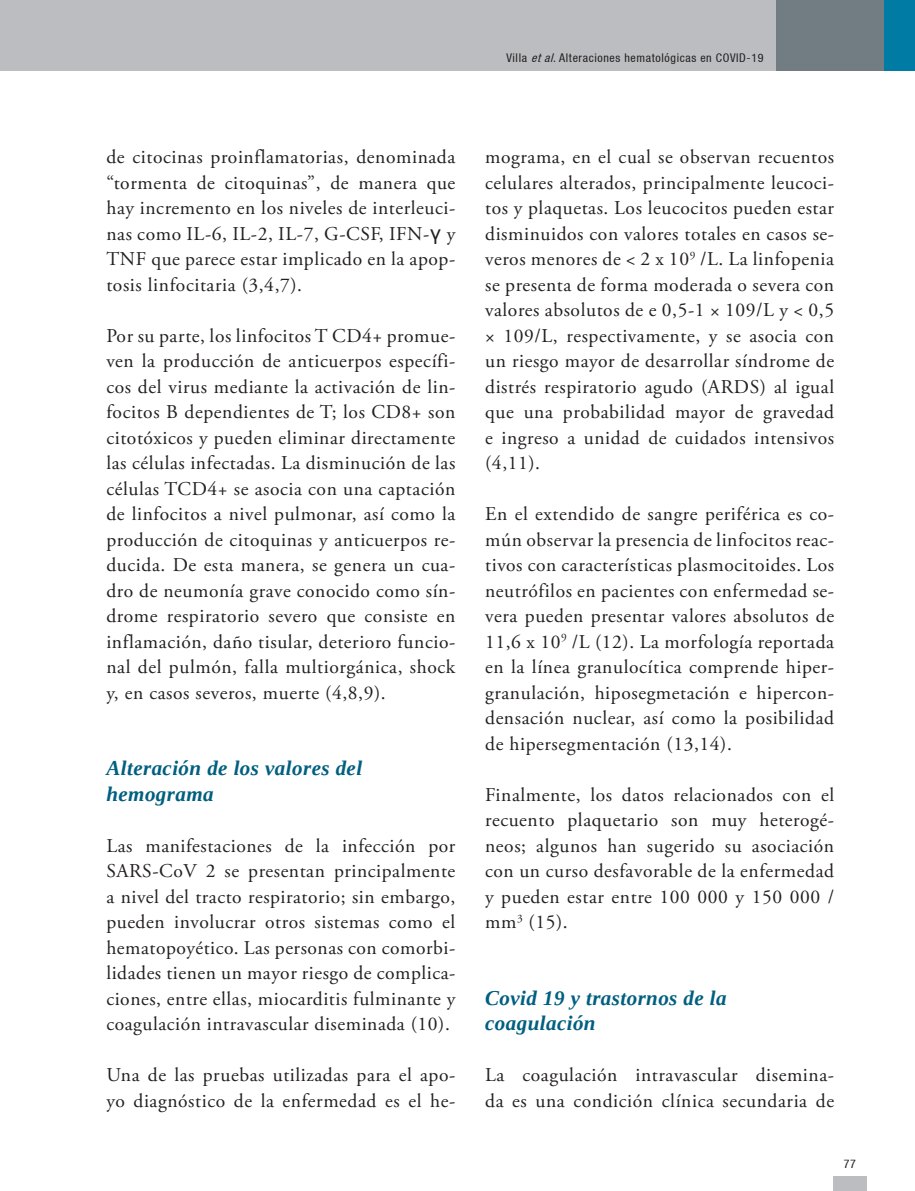
<style>
.page{position:relative;width:915px;height:1191px;background:#fff}
.page>*{position:absolute;margin:0;border:0;box-sizing:border-box;transform-origin:0 0}
.subtitulos_2do_nivel{font:italic 700 21px/25.5px "Liberation Serif";letter-spacing:.02em;color:#005f80}
.t1{font:19.5px/25.5px "Adobe Garamond Pro";letter-spacing:.03em;color:#231f20;text-align:justify}
.t2{font:condensed 12px "Helvetica 57";letter-spacing:.05em;color:#231f20}
.s1{font-style:italic}
.s2{font-family:"MS Reference Sans Serif"}
</style>
<div class="page">
<div style="left:832px;top:1175px;width:34px;height:16px;background:#bcbdc0"></div>
<div style="left:0;top:0;width:914px;height:71px;background:#bcbdc0"></div>
<div style="left:776px;top:0;width:138px;height:71px;background:#717d83"></div>
<div style="left:884px;top:0;width:30px;height:71px;background:#007ca4"></div>
<p class="t2" style="left:506px;top:51px;width:258px">Villa <span class="s1">etal</span>. Alteraciones hematológicas en COVID-19</p>
<p class="t1" style="left:106px;top:145px;width:350px">de citocinas proinflamatorias, denominada “tormenta de citoquinas”, de manera que hay incremento en los niveles de interleuci&shy;nas como IL-6, IL-2, IL-7, G-CSF, IFN-<span class="s2">γ</span> y TNF que parece estar implicado en la apop&shy;tosis linfocitaria (3,4,7).</p>
<p class="t1" style="left:106px;top:323px;width:350px">Por su parte, los linfocitos T CD4+ promue&shy;ven la producción de anticuerpos específi&shy;cos del virus mediante la activación de lin&shy;focitos B dependientes de T; los CD8+ son citotóxicos y pueden eliminar directamente las células infectadas. La disminución de las células TCD4+ se asocia con una captación de linfocitos a nivel pulmonar, así como la producción de citoquinas y anticuerpos re&shy;ducida. De esta manera, se genera un cua&shy;dro de neumonía grave conocido como sín&shy;drome respiratorio severo que consiste en inflamación, daño tisular, deterioro funcio&shy;nal del pulmón, falla multiorgánica, shock y, en casos severos, muerte (4,8,9).</p>
<p class="subtitulos_2do_nivel" style="left:106px;top:755px;width:257px">Alteración de los valores del hemograma</p>
<p class="t1" style="left:106px;top:833px;width:350px">Las manifestaciones de la infección por SARS-CoV 2 se presentan principalmente a nivel del tracto respiratorio; sin embargo, pueden involucrar otros sistemas como el hematopoyético. Las personas con comorbi&shy;lidades tienen un mayor riesgo de complica&shy;ciones, entre ellas, miocarditis fulminante y coagulación intravascular diseminada (10).</p>
<p class="t1" style="left:106px;top:1063px;width:350px">Una de las pruebas utilizadas para el apo&shy;yo diagnóstico de la enfermedad es el he-</p>
<p class="t1" style="left:485px;top:145px;width:350px">mograma, en el cual se observan recuentos celulares alterados, principalmente leucoci&shy;tos y plaquetas. Los leucocitos pueden estar disminuidos con valores totales en casos se&shy;veros menores de &lt; 2 x 10<sup>9</sup> /L. La linfopenia se presenta de forma moderada o severa con valores absolutos de e 0,5-1 × 109/L y &lt; 0,5 × 109/L, respectivamente, y se asocia con un riesgo mayor de desarrollar síndrome de distrés respiratorio agudo (ARDS) al igual que una probabilidad mayor de gravedad e ingreso a unidad de cuidados intensivos (4,11).</p>
<p class="t1" style="left:485px;top:502px;width:350px">En el extendido de sangre periférica es co&shy;mún observar la presencia de linfocitos reac&shy;tivos con características plasmocitoides. Los neutrófilos en pacientes con enfermedad se&shy;vera pueden presentar valores absolutos de 11,6 x 10<sup>9</sup> /L (12). La morfología reportada en la línea granulocítica comprende hiper&shy;granulación, hiposegmetación e hipercon&shy;densación nuclear, así como la posibilidad de hipersegmentación (13,14).</p>
<p class="t1" style="left:485px;top:782px;width:350px">Finalmente, los datos relacionados con el recuento plaquetario son muy heterogé&shy;neos; algunos han sugerido su asociación con un curso desfavorable de la enfermedad y pueden estar entre 100 000 y 150 000 / mm<sup>3</sup> (15).</p>
<p class="subtitulos_2do_nivel" style="left:485px;top:985px;width:243px">Covid 19 y trastornos de la coagulación</p>
<p class="t1" style="left:485px;top:1063px;width:350px">La coagulación intravascular disemina&shy;da es una condición clínica secundaria de</p>
<p class="t2" style="left:843px;top:1156px;width:14px">77</p>
</div>
